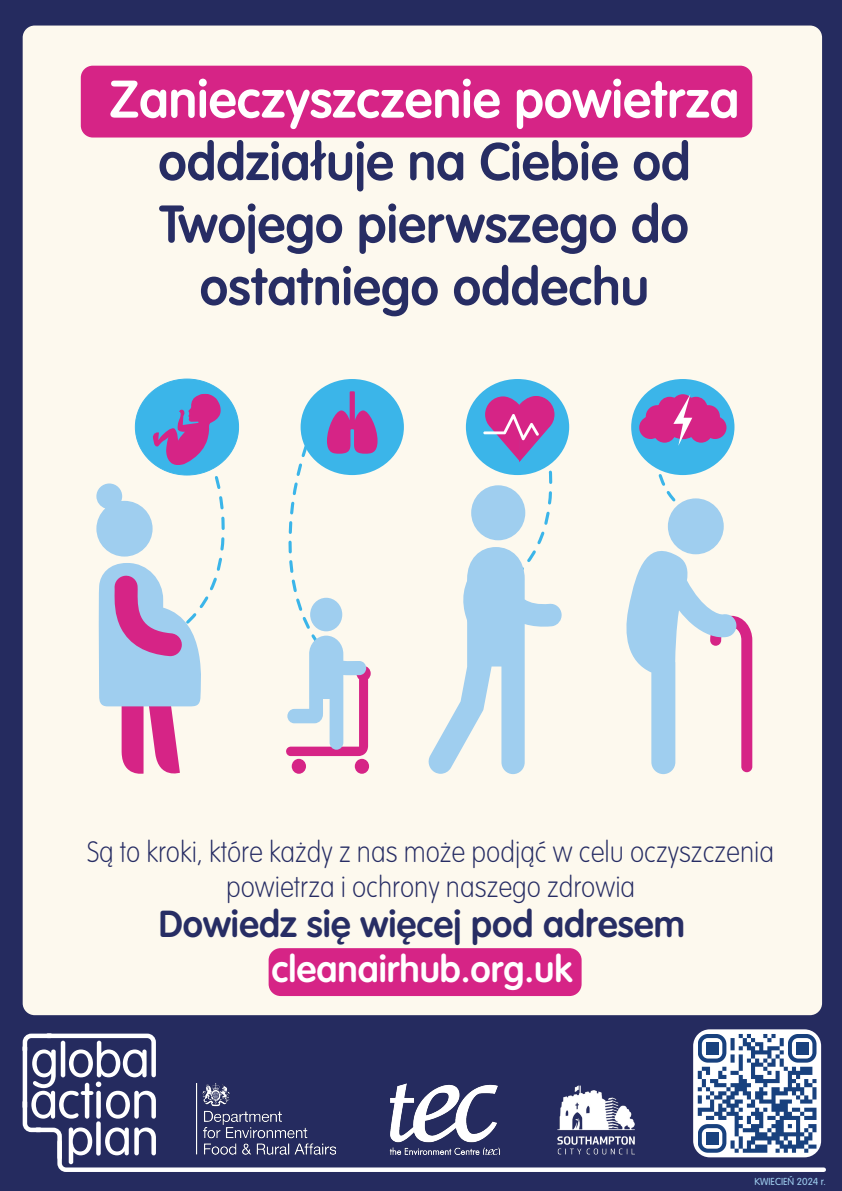
<style>
.page{position:relative;width:842px;height:1191px;background:#252b5f}
.page>*{position:absolute;margin:0;border:0;box-sizing:border-box;transform-origin:0 0}
.t1{font:600 52px/62.4px "VAG Rounded Next";color:#272d64;text-align:center}
.t2{font:600 37px/44.4px "VAG Rounded Next";color:#272d64;text-align:center}
.t3{font:200 29.1px/35px "VAG Rounded Next";color:#272d64;text-align:center;scale:.92 1}
.t4{font:10px "VAG Rounded Next";color:#9fceef}
.s1{color:#fff}
</style>
<div class="page">
<div style="left:23px;top:26px;width:799px;height:989px;background:#fdf9ee;border-radius:12px"></div>
<div style="left:81px;top:66px;width:671px;height:71px;background:#d62486;border-radius:12px"></div>
<svg style="left:22px;top:1031px;width:804px;height:141px"></svg>
<div style="left:706px;top:1132px;width:12px;height:12px;background:#18417e"></div>
<div style="left:269px;top:948px;width:313px;height:48px;background:#d62486;border-radius:12px"></div>
<div style="left:135px;top:379px;width:104px;height:96px;background:#3bb5e9;border-radius:50%"></div>
<div style="left:301px;top:379px;width:103px;height:96px;background:#3bb5e9;border-radius:50%"></div>
<svg style="left:96px;top:391px;width:281px;height:383px"></svg>
<div style="left:466px;top:379px;width:103px;height:96px;background:#3bb5e9;border-radius:50%"></div>
<div style="left:668px;top:498px;width:56px;height:56px;background:#9fceef;border-radius:50%"></div>
<svg style="left:626px;top:539px;width:126px;height:235px"></svg>
<div style="left:631px;top:379px;width:103px;height:96px;background:#3bb5e9;border-radius:50%"></div>
<svg style="left:631px;top:393px;width:96px;height:140px"></svg>
<svg style="left:428px;top:396px;width:142px;height:378px"></svg>
<p class="t1" style="left:110px;top:69px;width:631px"><span class="s1">Zanieczyszczenie powietrza </span>oddziałuje na Ciebie od<br>Twojego pierwszego do ostatniego oddechu</p>
<p class="t3" style="left:87px;top:835px;width:748px">Są to kroki, które każdy z nas może podjąć w celu oczyszczenia powietrza i ochrony naszego zdrowia</p>
<p class="t2" style="left:159px;top:902px;width:528px">Dowiedz się więcej pod adresem <span class="s1">cleanairhub.org.uk</span></p>
<p class="t4" style="left:754px;top:1176px;width:73px">KWIECIEŃ 2024 r.</p>
</div>
